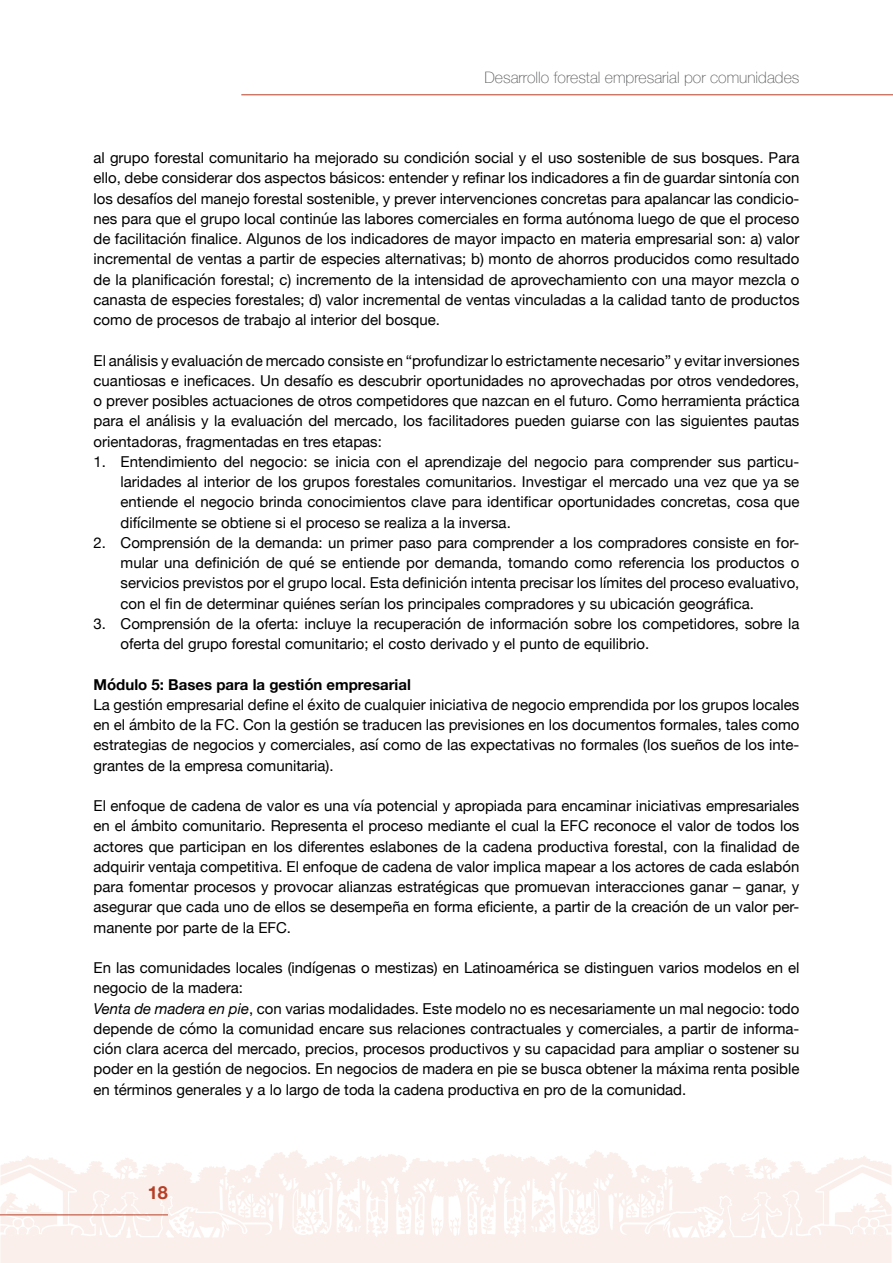
<style>
.page{position:relative;width:893px;height:1263px;background:#fff}
.page>*{position:absolute;margin:0;border:0;box-sizing:border-box;transform-origin:0 0}
.t1{font:700 18px "Helvetica Neue";color:#b83d24}
.t2{font:100 15.75px "Helvetica Neue";color:#58595b}
.t3{font:15px/20.2px "Helvetica Neue";color:#000;text-align:justify}
.t4{font:700 15px "Helvetica Neue";color:#000}
.s1{font-style:italic}
</style>
<div class="page">
<svg style="left:0;top:1150px;width:431px;height:113px;fill:#faefea"></svg>
<svg style="left:416px;top:1196px;width:7px;height:27px"></svg>
<svg style="left:398px;top:1209px;width:11px;height:9px"></svg>
<svg style="left:368px;top:1199px;width:17px;height:22px"></svg>
<svg style="left:337px;top:1199px;width:22px;height:20px"></svg>
<svg style="left:323px;top:1189px;width:7px;height:40px"></svg>
<svg style="left:294px;top:1190px;width:18px;height:44px"></svg>
<svg style="left:221px;top:1214px;width:25px;height:19px"></svg>
<svg style="left:173px;top:1217px;width:19px;height:19px"></svg>
<svg style="left:0;top:1166px;width:75px;height:70px"></svg>
<svg style="left:431px;top:1150px;width:460px;height:113px;fill:#faefea"></svg>
<svg style="left:469px;top:1196px;width:7px;height:27px"></svg>
<svg style="left:483px;top:1209px;width:11px;height:9px"></svg>
<svg style="left:507px;top:1199px;width:17px;height:22px"></svg>
<svg style="left:533px;top:1199px;width:22px;height:20px"></svg>
<svg style="left:562px;top:1189px;width:7px;height:40px"></svg>
<svg style="left:580px;top:1190px;width:18px;height:44px"></svg>
<svg style="left:646px;top:1214px;width:25px;height:19px"></svg>
<svg style="left:700px;top:1217px;width:19px;height:19px"></svg>
<svg style="left:817px;top:1166px;width:74px;height:70px"></svg>
<hr style="left:241px;top:94px;width:652px;height:1px;background:#b83d24">
<hr style="left:0;top:1214px;width:168px;height:1px;background:#b83d24">
<p class="t2" style="left:484px;top:66px;width:316px">Desarrollo forestal empresarial por comunidades</p>
<p class="t3" style="left:94px;top:149px;width:707px">al grupo forestal comunitario ha mejorado su condición social y el uso sostenible de sus bosques. Para ello, debe considerar dos aspectos básicos: entender y refinar los indicadores a fin de guardar sintonía con los desafíos del manejo forestal sostenible, y prever intervenciones concretas para apalancar las condicio&shy;nes para que el grupo local continúe las labores comerciales en forma autónoma luego de que el proceso de facilitación finalice. Algunos de los indicadores de mayor impacto en materia empresarial son: a) valor incremental de ventas a partir de especies alternativas; b) monto de ahorros producidos como resultado de la planificación forestal; c) incremento de la intensidad de aprovechamiento con una mayor mezcla o canasta de especies forestales; d) valor incremental de ventas vinculadas a la calidad tanto de productos como de procesos de trabajo al interior del bosque.</p>
<p class="t3" style="left:94px;top:351px;width:707px">El análisis y evaluación de mercado consiste en “profundizar lo estrictamente necesario” y evitar inversiones cuantiosas e ineficaces. Un desafío es descubrir oportunidades no aprovechadas por otros vendedores, o prever posibles actuaciones de otros competidores que nazcan en el futuro. Como herramienta práctica para el análisis y la evaluación del mercado, los facilitadores pueden guiarse con las siguientes pautas orientadoras, fragmentadas en tres etapas:</p>
<p class="t3" style="left:121px;top:452px;width:680px;text-indent:-27px">1. Entendimiento del negocio: se inicia con el aprendizaje del negocio para comprender sus particu&shy;laridades al interior de los grupos forestales comunitarios. Investigar el mercado una vez que ya se entiende el negocio brinda conocimientos clave para identificar oportunidades concretas, cosa que difícilmente se obtiene si el proceso se realiza a la inversa.</p>
<p class="t3" style="left:121px;top:533px;width:680px;text-indent:-27px">2. Comprensión de la demanda: un primer paso para comprender a los compradores consiste en for&shy;mular una definición de qué se entiende por demanda, tomando como referencia los productos o servicios previstos por el grupo local. Esta definición intenta precisar los límites del proceso evaluativo, con el fin de determinar quiénes serían los principales compradores y su ubicación geográfica.</p>
<p class="t3" style="left:121px;top:614px;width:680px;text-indent:-27px">3. Comprensión de la oferta: incluye la recuperación de información sobre los competidores, sobre la oferta del grupo forestal comunitario; el costo derivado y el punto de equilibrio.</p>
<p class="t4" style="left:94px;top:672px;width:319px">Módulo 5: Bases para la gestión empresarial</p>
<p class="t3" style="left:94px;top:695px;width:707px">La gestión empresarial define el éxito de cualquier iniciativa de negocio emprendida por los grupos locales en el ámbito de la FC. Con la gestión se traducen las previsiones en los documentos formales, tales como estrategias de negocios y comerciales, así como de las expectativas no formales (los sueños de los inte&shy;grantes de la empresa comunitaria).</p>
<p class="t3" style="left:94px;top:797px;width:707px">El enfoque de cadena de valor es una vía potencial y apropiada para encaminar iniciativas empresariales en el ámbito comunitario. Representa el proceso mediante el cual la EFC reconoce el valor de todos los actores que participan en los diferentes eslabones de la cadena productiva forestal, con la finalidad de adquirir ventaja competitiva. El enfoque de cadena de valor implica mapear a los actores de cada eslabón para fomentar procesos y provocar alianzas estratégicas que promuevan interacciones ganar – ganar, y asegurar que cada uno de ellos se desempeña en forma eficiente, a partir de la creación de un valor per&shy;manente por parte de la EFC.</p>
<p class="t3" style="left:94px;top:959px;width:707px;text-align:left">En las comunidades locales (indígenas o mestizas) en Latinoamérica se distinguen varios modelos en el negocio de la madera:<br><span class="s1">Venta de madera en pie</span>, con varias modalidades. Este modelo no es necesariamente un mal negocio: todo depende de cómo la comunidad encare sus relaciones contractuales y comerciales, a partir de informa&shy;ción clara acerca del mercado, precios, procesos productivos y su capacidad para ampliar o sostener su poder en la gestión de negocios. En negocios de madera en pie se busca obtener la máxima renta posible en términos generales y a lo largo de toda la cadena productiva en pro de la comunidad.</p>
<p class="t1" style="left:148px;top:1179px;width:22px">18</p>
</div>
